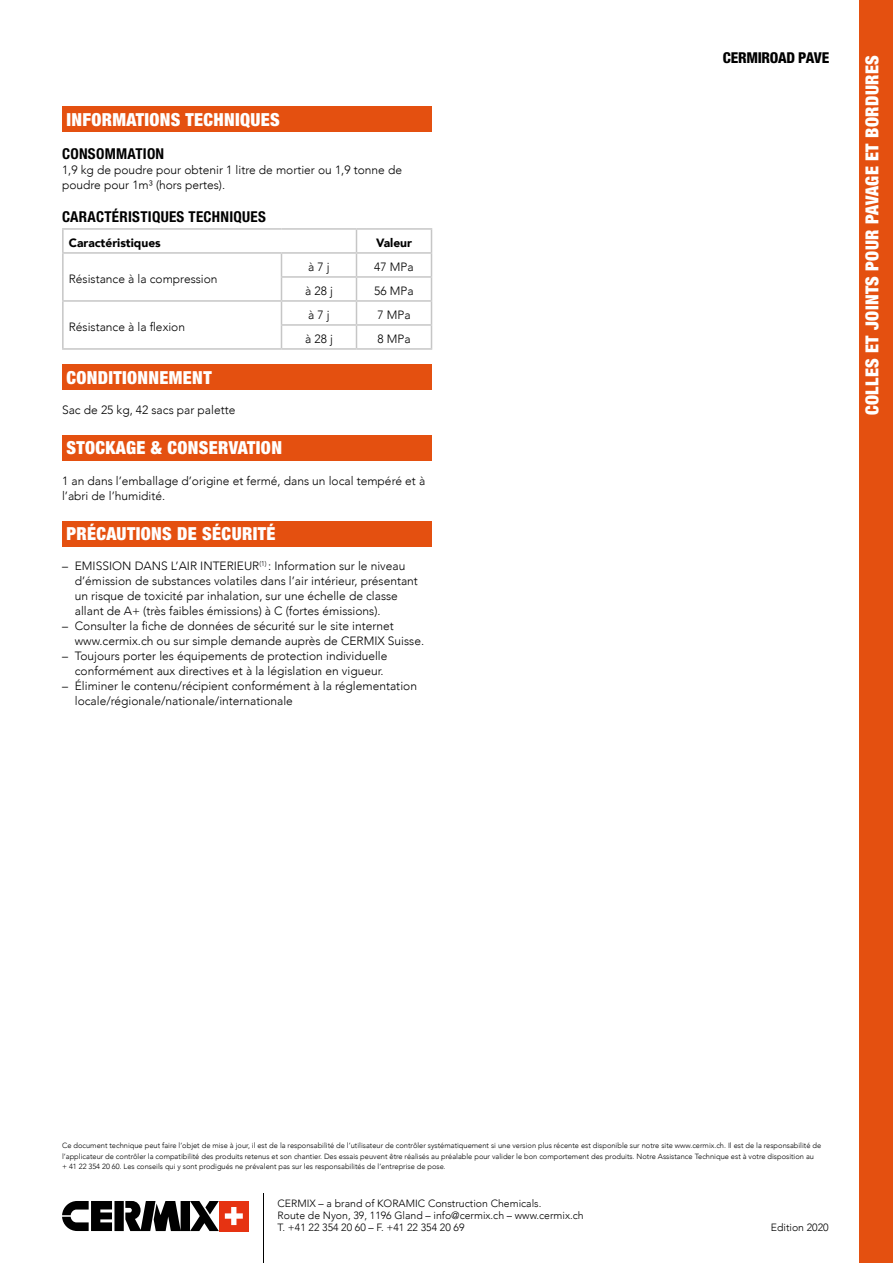
<style>
.page{position:relative;width:893px;height:1263px;background:#fff}
.page>*{position:absolute;margin:0;border:0;box-sizing:border-box;transform-origin:0 0}
.t1{font:900 condensed 18px "Helvetica Neue LT Std";letter-spacing:.02em;color:#fff}
.t2{font:700 condensed 15px "Helvetica Neue LT Std";letter-spacing:.02em;color:#000}
.t3{font:800 condensed 15px "Helvetica Neue LT Std";letter-spacing:-.02em;color:#000}
.t4{font:300 12px/15px "Avenir";color:#000}
.t5{font:900 12px "Avenir";color:#000}
.t6{font:300 10.5px/12px "Avenir";color:#000}
.t7{font:300 7.5px/10.5px "Avenir";color:#000}
</style>
<div class="page">
<div style="left:859px;top:0;width:34px;height:1263px;background:#e45010"></div>
<hr style="left:264px;top:1193px;width:1px;height:70px;background:#000">
<div style="left:219px;top:1201px;width:30px;height:30px;background:#e63312"></div>
<svg style="left:225px;top:1207px;width:18px;height:18px"></svg>
<svg style="left:62px;top:1201px;width:157px;height:30px"></svg>
<div style="left:62px;top:107px;width:370px;height:25px;background:#e45010"></div>
<hr style="left:356px;top:228px;width:76px;height:2px;background:#c6c6c6">
<hr style="left:62px;top:252px;width:219px;height:2px;background:#c6c6c6">
<hr style="left:281px;top:252px;width:75px;height:2px;background:#c6c6c6">
<hr style="left:356px;top:252px;width:76px;height:2px;background:#c6c6c6">
<hr style="left:281px;top:276px;width:75px;height:2px;background:#c6c6c6">
<hr style="left:356px;top:276px;width:76px;height:2px;background:#c6c6c6">
<hr style="left:62px;top:300px;width:219px;height:2px;background:#c6c6c6">
<hr style="left:281px;top:300px;width:75px;height:2px;background:#c6c6c6">
<hr style="left:356px;top:300px;width:76px;height:2px;background:#c6c6c6">
<hr style="left:281px;top:324px;width:75px;height:2px;background:#c6c6c6">
<hr style="left:356px;top:324px;width:76px;height:2px;background:#c6c6c6">
<svg style="left:356px;top:230px;width:1px;height:118px"></svg>
<svg style="left:431px;top:230px;width:1px;height:118px"></svg>
<hr style="left:281px;top:348px;width:75px;height:2px;background:#c6c6c6">
<hr style="left:356px;top:348px;width:76px;height:2px;background:#c6c6c6">
<hr style="left:62px;top:228px;width:219px;height:2px;background:#c6c6c6">
<hr style="left:62px;top:230px;width:2px;height:22px;background:#c6c6c6">
<hr style="left:281px;top:228px;width:75px;height:2px;background:#c6c6c6">
<hr style="left:62px;top:254px;width:2px;height:23px;background:#c6c6c6">
<hr style="left:62px;top:277px;width:2px;height:23px;background:#c6c6c6">
<hr style="left:62px;top:302px;width:2px;height:23px;background:#c6c6c6">
<hr style="left:62px;top:325px;width:2px;height:23px;background:#c6c6c6">
<svg style="left:281px;top:254px;width:1px;height:94px"></svg>
<hr style="left:62px;top:348px;width:219px;height:2px;background:#c6c6c6">
<div style="left:62px;top:365px;width:370px;height:25px;background:#e45010"></div>
<div style="left:62px;top:435px;width:370px;height:26px;background:#e45010"></div>
<div style="left:62px;top:521px;width:370px;height:25px;background:#e45010"></div>
<h1 class="t1" style="left:66px;top:108px;width:214px">INFORMATIONS TECHNIQUES</h1>
<p class="t2" style="left:62px;top:145px;width:104px">CONSOMMATION</p>
<p class="t4" style="left:62px;top:163px;width:341px">1,9 kg de poudre pour obtenir 1 litre de mortier ou 1,9 tonne de poudre pour 1m³ (hors pertes).</p>
<p class="t2" style="left:62px;top:208px;width:205px">CARACTÉRISTIQUES TECHNIQUES</p>
<p class="t5" style="left:69px;top:232px;width:94px">Caractéristiques</p>
<p class="t5" style="left:376px;top:232px;width:38px">Valeur</p>
<p class="t4" style="left:69px;top:271px;width:150px">Résistance à la compression</p>
<p class="t4" style="left:308px;top:259px;width:23px">à 7 j</p>
<p class="t4" style="left:374px;top:259px;width:41px">47 MPa</p>
<p class="t4" style="left:305px;top:283px;width:29px">à 28j</p>
<p class="t4" style="left:374px;top:283px;width:41px">56 MPa</p>
<p class="t4" style="left:69px;top:319px;width:118px">Résistance à la flexion</p>
<p class="t4" style="left:308px;top:307px;width:23px">à 7 j</p>
<p class="t4" style="left:377px;top:307px;width:35px">7 MPa</p>
<p class="t4" style="left:305px;top:331px;width:29px">à 28j</p>
<p class="t4" style="left:377px;top:331px;width:35px">8 MPa</p>
<h1 class="t1" style="left:66px;top:366px;width:137px">CONDITIONNEMENT</h1>
<p class="t4" style="left:62px;top:403px;width:175px">Sac de 25 kg, 42 sacs par palette</p>
<h1 class="t1" style="left:66px;top:437px;width:216px">STOCKAGE &amp; CONSERVATION</h1>
<p class="t4" style="left:62px;top:473px;width:365px">1 an dans l’emballage d’origine et fermé, dans un local tempéré et à l’abri de l’humidité.</p>
<h1 class="t1" style="left:66px;top:522px;width:185px">PRÉCAUTIONS DE SÉCURITÉ</h1>
<p class="t4" style="left:75px;top:559px;width:345px;text-indent:-13px">– EMISSION DANS L’AIR INTERIEUR<sup>(1)</sup> : Information sur le niveau d’émission de substances volatiles dans l’air intérieur, présentant un risque de toxicité par inhalation, sur une échelle de classe allant de A+ (très faibles émissions) à C (fortes émissions).</p>
<p class="t4" style="left:75px;top:619px;width:351px;text-indent:-13px">– Consulter la fiche de données de sécurité sur le site internet www.cermix.ch ou sur simple demande auprès de CERMIX Suisse.</p>
<p class="t4" style="left:75px;top:649px;width:314px;text-indent:-13px">– Toujours porter les équipements de protection individuelle conformément aux directives et à la législation en vigueur.</p>
<p class="t4" style="left:75px;top:679px;width:344px;text-indent:-13px">– Éliminer le contenu/récipient conformément à la réglementation locale/régionale/nationale/internationale</p>
<p class="t3" style="left:723px;top:48px;width:108px">CERMIROAD PAVE</p>
<h1 class="t1" style="left:861px;top:415px;width:361px;rotate:-90deg">Colles et joints pour pavage et bordures</h1>
<p class="t7" style="left:62px;top:1140px;width:761px">Ce document technique peut faire l’objet de mise à jour, il est de la responsabilité de l’utilisateur de contrôler systématiquement si une version plus récente est disponible sur notre site www.cermix.ch. Il est de la responsabilité de l’applicateur de contrôler la compatibilité des produits retenus et son chantier. Des essais peuvent être réalisés au préalable pour valider le bon comportement des produits. Notre Assistance Technique est à votre disposition au<br>+ 41 22 354 20 60. Les conseils qui y sont prodigués ne prévalent pas sur les responsabilités de l’entreprise de pose.</p>
<p class="t6" style="left:278px;top:1197px;width:308px">CERMIX – a brand of KORAMIC Construction Chemicals.<br>Route de Nyon, 39, 1196 Gland – info@cermix.ch – www.cermix.ch<br>T. +41 22 354 20 60 – F. +41 22 354 20 69</p>
<p class="t6" style="left:771px;top:1221px;width:59px">Edition 2020</p>
</div>
